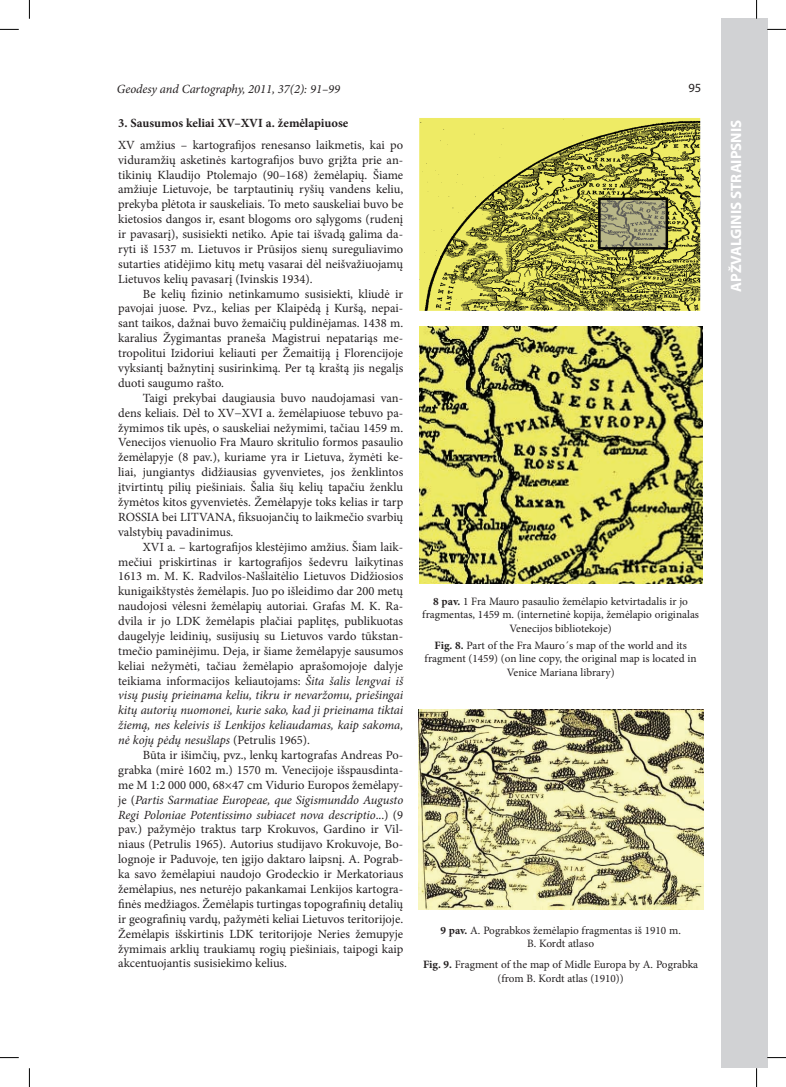
<style>
.page{position:relative;width:786px;height:1087px;background:#fff}
.page>*{position:absolute;margin:0;border:0;box-sizing:border-box;transform-origin:0 0}
.t1{font:700 15px "Myriad Pro";color:#fff}
.t2{font:12.5px/14.9px "Minion Pro";color:#231f20;text-align:justify}
.t3{font:italic 12.5px "Minion Pro";letter-spacing:-.005em;color:#231f20}
.t4{font:700 12.5px "Minion Pro";color:#231f20}
.t5{font:12.5px "Myriad Pro";color:#231f20}
.t6{font:11.25px/13.5px "Minion Pro";color:#231f20;text-align:center}
.s1{font-style:italic}
.s2{font-weight:700}
</style>
<div class="page">
<div style="left:720px;top:19px;width:46px;height:1049px;background:#d1d2d4"></div>
<img style="left:419px;top:118px;width:280px;height:193px">
<svg style="left:597px;top:197px;width:70px;height:52px;background:#8b8969"></svg>
<img style="left:419px;top:326px;width:282px;height:258px">
<img style="left:418px;top:709px;width:285px;height:200px">
<svg style="left:0;top:29px;width:19px;height:1px"></svg>
<svg style="left:766px;top:29px;width:19px;height:1px"></svg>
<svg style="left:0;top:1057px;width:19px;height:1px"></svg>
<svg style="left:766px;top:1056px;width:19px;height:2px"></svg>
<svg style="left:29px;top:0;width:1px;height:19px"></svg>
<svg style="left:29px;top:1068px;width:1px;height:18px"></svg>
<svg style="left:755px;top:0;width:2px;height:19px"></svg>
<svg style="left:756px;top:1068px;width:1px;height:18px"></svg>
<p class="t3" style="left:117px;top:80px;width:225px">Geodesy and Cartography, 2011, 37(2): 91–99</p>
<p class="t5" style="left:688px;top:80px;width:14px">95</p>
<p class="t4" style="left:118px;top:114px;width:232px">3. Sausumos keliai XV–XVI a. žemėlapiuose</p>
<p class="t2" style="left:118px;top:137px;width:286px">XV amžius – kartografijos renesanso laikmetis, kai po viduramžių asketinės kartografijos buvo grįžta prie an&shy;tikinių Klaudijo Ptolemajo (90–168) žemėlapių. Šiame amžiuje Lietuvoje, be tarptautinių ryšių vandens keliu, prekyba plėtota ir sauskeliais. To meto sauskeliai buvo be kietosios dangos ir, esant blogoms oro sąlygoms (rudenį ir pavasarį), susisiekti netiko. Apie tai išvadą galima da&shy;ryti iš 1537 m. Lietuvos ir Prūsijos sienų sureguliavimo sutarties atidėjimo kitų metų vasarai dėl neišvažiuojamų Lietuvos kelių pavasarį (Ivinskis 1934).</p>
<p class="t2" style="left:118px;top:286px;width:286px;text-indent:25px">Be kelių fizinio netinkamumo susisiekti, kliudė ir pavojai juose. Pvz., kelias per Klaipėdą į Kuršą, nepai&shy;sant taikos, dažnai buvo žemaičių puldinėjamas. 1438 m. karalius Žygimantas praneša Magistrui nepatariąs me&shy;tropolitui Izidoriui keliauti per Žemaitiją į Florencijoje vyksiantį bažnytinį susirinkimą. Per tą kraštą jis negalįs duoti saugumo rašto.</p>
<p class="t2" style="left:118px;top:390px;width:286px;text-indent:25px">Taigi prekybai daugiausia buvo naudojamasi van&shy;dens keliais. Dėl to XV−XVI a. žemėlapiuose tebuvo pa&shy;žymimos tik upės, o sauskeliai nežymimi, tačiau 1459 m.<br>Venecijos vienuolio Fra Mauro skritulio formos pasaulio žemėlapyje (8 pav.), kuriame yra ir Lietuva, žymėti ke&shy;liai, jungiantys didžiausias gyvenvietes, jos ženklintos įtvirtintų pilių piešiniais. Šalia šių kelių tapačiu ženklu žymėtos kitos gyvenvietės. Žemėlapyje toks kelias ir tarp ROSSIA bei LITVANA, fiksuojančių to laikmečio svarbių valstybių pavadinimus.</p>
<p class="t2" style="left:118px;top:539px;width:286px;text-indent:25px">XVI a. – kartografijos klestėjimo amžius. Šiam laik&shy;mečiui priskirtinas ir kartografijos šedevru laikytinas 1613 m. M. K. Radvilos-Našlaitėlio Lietuvos Didžiosios kunigaikštystės žemėlapis. juo po išleidimo dar 200 metų naudojosi vėlesni žemėlapių autoriai. Grafas M. K. Ra&shy;dvila ir jo LDK žemėlapis plačiai paplitęs, publikuotas daugelyje leidinių, susijusių su Lietuvos vardo tūkstan&shy;tmečio paminėjimu. Deja, ir šiame žemėlapyje sausumos keliai nežymėti, tačiau žemėlapio aprašomojoje dalyje teikiama informacijos keliautojams: <span class="s1">Šita šalis lengvai iš visų pusių prieinama keliu, tikru ir nevaržomu, priešingai kitų autorių nuomonei, kurie sako, kad ji prieinama tiktai žiemą, nes keleivis iš Lenkijos keliaudamas, kaip sakoma, nė kojų pėdų nesušlaps</span> (Petrulis 1965).</p>
<p class="t2" style="left:118px;top:747px;width:286px;text-indent:25px">Būta ir išimčių, pvz., lenkų kartografas Andreas Po&shy;grabka (mirė 1602 m.) 1570 m. Venecijoje išspausdinta&shy;me M 1:2 000 000, 68×47 cm Vidurio Europos žemėlapy&shy;je (<span class="s1">Partis Sarmatiae Europeae, que Sigismunddo Augusto Regi Poloniae Potentissimo subiacet nova descriptio</span>...) (9 pav.) pažymėjo traktus tarp Krokuvos, Gardino ir Vil&shy;niaus (Petrulis 1965). Autorius studijavo Krokuvoje, Bo&shy;lognoje ir Paduvoje, ten įgijo daktaro laipsnį. A. Pograb&shy;ka savo žemėlapiui naudojo Grodeckio ir Merkatoriaus žemėlapius, nes neturėjo pakankamai Lenkijos kartogra&shy;finės medžiagos. Žemėlapis turtingas topografinių detalių ir geografinių vardų, pažymėti keliai Lietuvos teritorijoje.<br>Žemėlapis išskirtinis LDK teritorijoje Neries žemupyje žymimais arklių traukiamų rogių piešiniais, taipogi kaip akcentuojantis susisiekimo kelius.</p>
<p class="t6" style="left:422px;top:594px;width:278px"><span class="s2">8 pav.</span> 1 Fra Mauro pasaulio žemėlapio ketvirtadalis ir jo fragmentas, 1459 m. (internetinė kopija, žemėlapio originalas<br>Venecijos bibliotekoje)</p>
<p class="t6" style="left:424px;top:638px;width:273px"><span class="s2">Fig. 8.</span> Part of the Fra Mauro´s map of the world and its fragment (1459) (on line copy, the original map is located in<br>Venice Mariana library)</p>
<p class="t6" style="left:440px;top:923px;width:242px"><span class="s2">9 pav.</span> A. Pograbkos žemėlapio fragmentas iš 1910 m.<br>B. Kordt atlaso</p>
<p class="t6" style="left:423px;top:957px;width:276px"><span class="s2">Fig. 9.</span> Fragment of the map of Midle Europa by A. Pograbka (from B. Kordt atlas (1910))</p>
<p class="t1" style="left:726px;top:292px;width:174px;rotate:-90deg">APŽVALGINIS STRAIPSNIS</p>
</div>
